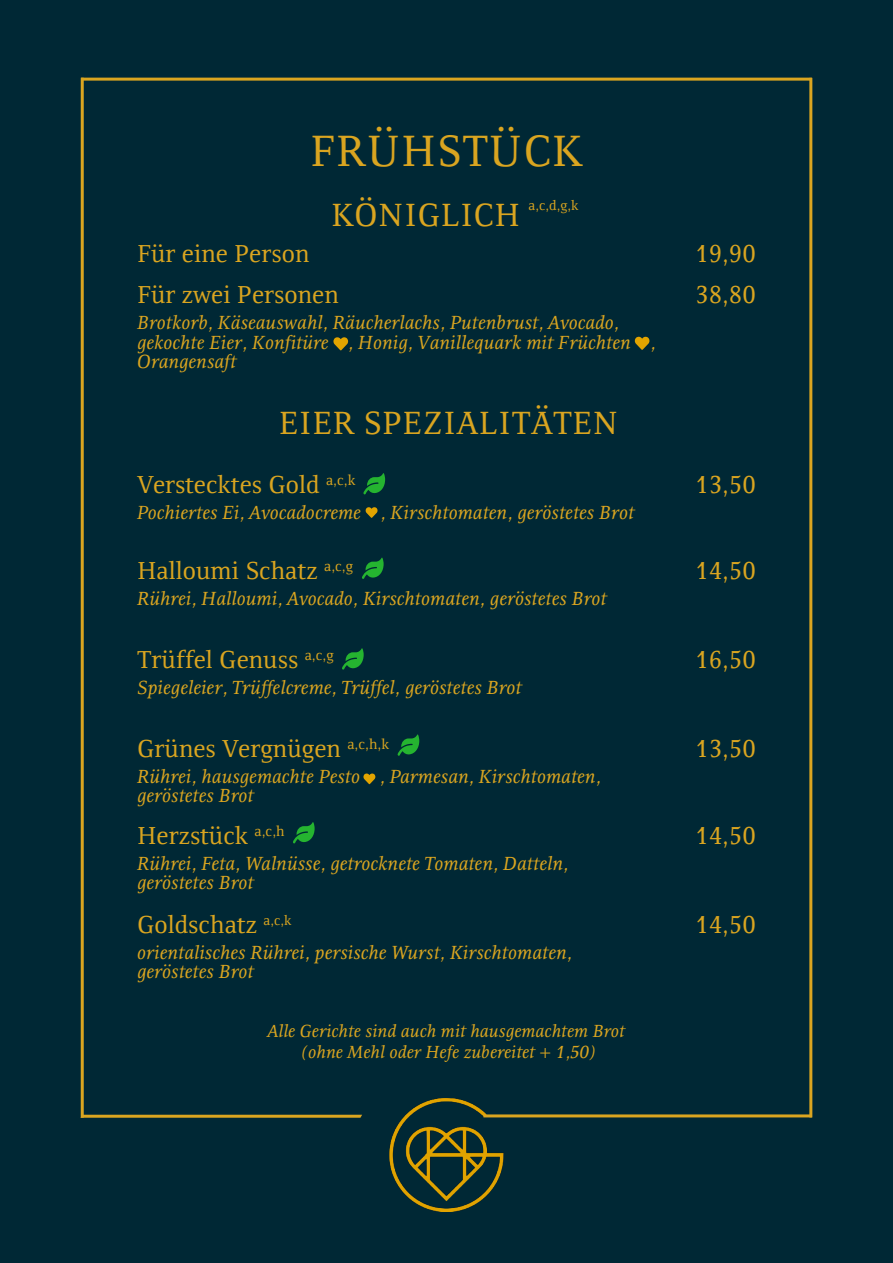
<style>
.page{position:relative;width:893px;height:1263px;background:#002835}
.page>*{position:absolute;margin:0;border:0;box-sizing:border-box;transform-origin:0 0}
.Big_Title{font:45px "Resavska BG";letter-spacing:.01em;color:#daa520}
.Small_Title{font:33px "Resavska BG";letter-spacing:.015em;color:#daa520}
.Body{font:25.2px "Resavska BG";color:#daa520}
.Preise{font:25.2px "Resavska BG";color:#daa520}
.Ingridients{font:italic 19.5px/19.5px "Resavska BG";color:#daa520}
.Klein_Text{font:italic 18px "Resavska BG";color:#daa520}
.Small_Title-2{font:13.95px "Resavska BG";color:#daa520}
</style>
<div class="page">
<hr style="left:81px;top:78px;width:731px;height:3px;background:#daa520">
<hr style="left:809px;top:78px;width:3px;height:1039px;background:#daa520">
<hr style="left:81px;top:78px;width:3px;height:1040px;background:#daa520">
<img style="left:389px;top:1098px;width:115px;height:113px">
<hr style="left:483px;top:1114px;width:329px;height:3px;background:#daa520">
<hr style="left:81px;top:1115px;width:280px;height:3px;background:#daa520">
<svg style="left:333px;top:337px;width:15px;height:13px"></svg>
<svg style="left:635px;top:337px;width:14px;height:13px"></svg>
<svg style="left:342px;top:648px;width:22px;height:22px"></svg>
<svg style="left:363px;top:773px;width:12px;height:11px"></svg>
<svg style="left:398px;top:734px;width:21px;height:22px"></svg>
<svg style="left:362px;top:558px;width:22px;height:21px"></svg>
<svg style="left:363px;top:473px;width:22px;height:21px"></svg>
<svg style="left:366px;top:507px;width:12px;height:11px"></svg>
<svg style="left:293px;top:822px;width:22px;height:21px"></svg>
<p class="Big_Title" style="left:310px;top:126px;width:274px">FRÜHSTÜCK</p>
<p class="Body" style="left:137px;top:239px;width:174px">Für eine Person</p>
<p class="Small_Title" style="left:331px;top:196px;width:190px">KÖNIGLICH</p>
<p class="Small_Title-2" style="left:529px;top:198px;width:52px">a,c,d,g,k</p>
<p class="Body" style="left:137px;top:280px;width:203px">Für zwei Personen</p>
<p class="Ingridients" style="left:137px;top:313px;width:520px">Brotkorb, Käseauswahl, Räucherlachs, Putenbrust, Avocado, gekochte Eier, Konfitüre , Honig, Vanillequark mit Früchten ,<br>Orangensaft</p>
<p class="Small_Title" style="left:279px;top:404px;width:341px">EIER SPEZIALITÄTEN</p>
<p class="Body" style="left:137px;top:470px;width:220px">Verstecktes Gold <sup>a,c,k</sup></p>
<p class="Ingridients" style="left:137px;top:503px;width:499px">Pochiertes Ei, Avocadocreme , Kirschtomaten, geröstetes Brot</p>
<p class="Body" style="left:137px;top:556px;width:218px">Halloumi Schatz <sup>a,c,g</sup></p>
<p class="Ingridients" style="left:137px;top:589px;width:471px">Rührei, Halloumi, Avocado, Kirschtomaten, geröstetes Brot</p>
<p class="Body" style="left:137px;top:645px;width:198px">Trüffel Genuss <sup>a,c,g</sup></p>
<p class="Ingridients" style="left:137px;top:678px;width:386px">Spiegeleier, Trüffelcreme, Trüffel, geröstetes Brot</p>
<p class="Body" style="left:137px;top:734px;width:254px">Grünes Vergnügen <sup>a,c,h,k</sup></p>
<p class="Ingridients" style="left:137px;top:767px;width:465px">Rührei, hausgemachte Pesto , Parmesan, Kirschtomaten,</p>
<p class="Ingridients" style="left:137px;top:786px;width:118px">geröstetes Brot</p>
<p class="Body" style="left:137px;top:821px;width:149px">Herzstück <sup>a,c,h</sup></p>
<p class="Ingridients" style="left:137px;top:854px;width:433px">Rührei, Feta, Walnüsse, getrocknete Tomaten, Datteln,</p>
<p class="Ingridients" style="left:137px;top:873px;width:118px">geröstetes Brot</p>
<p class="Body" style="left:137px;top:910px;width:156px">Goldschatz <sup>a,c,k</sup></p>
<p class="Ingridients" style="left:137px;top:943px;width:436px">orientalisches Rührei, persische Wurst, Kirschtomaten,</p>
<p class="Ingridients" style="left:137px;top:962px;width:118px">geröstetes Brot</p>
<p class="Klein_Text" style="left:268px;top:1020px;width:359px">Alle Gerichte sind auch mit hausgemachtem Brot</p>
<p class="Klein_Text" style="left:302px;top:1042px;width:296px">(ohne Mehl oder Hefe zubereitet + 1,50)</p>
<p class="Preise" style="left:695px;top:239px;width:62px">19,90</p>
<p class="Preise" style="left:695px;top:280px;width:62px">38,80</p>
<p class="Preise" style="left:695px;top:470px;width:62px">13,50</p>
<p class="Preise" style="left:695px;top:556px;width:62px">14,50</p>
<p class="Preise" style="left:695px;top:645px;width:62px">16,50</p>
<p class="Preise" style="left:695px;top:734px;width:62px">13,50</p>
<p class="Preise" style="left:695px;top:821px;width:62px">14,50</p>
<p class="Preise" style="left:695px;top:910px;width:62px">14,50</p>
</div>
